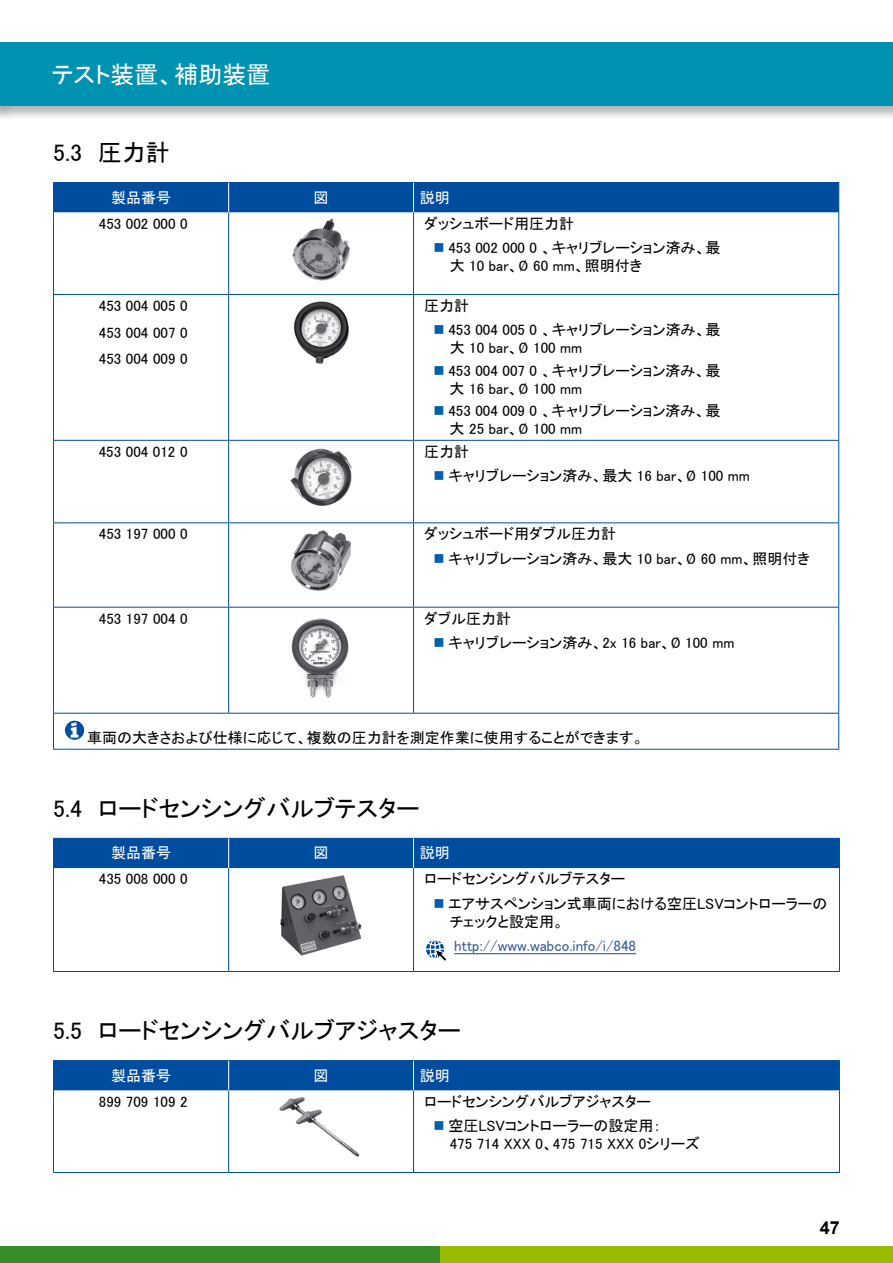
<style>
.page{position:relative;width:893px;height:1263px;background:#fff}
.page>*{position:absolute;margin:0;border:0;box-sizing:border-box;transform-origin:0 0}
.t1{font:24px "MS P Gothic";color:#000}
.t2{font:24px "MS P Gothic";color:#fff}
.t3{font:700 18px "Arial";color:#000}
.t4{font:15px/24.3px "MS P Gothic";color:#000}
.t5{font:15px "MS P Gothic";color:#30589b}
.t6{font:15px "MS P Gothic";color:#fff}
</style>
<div class="page">
<div style="left:0;top:1246px;width:440px;height:17px;background:#3b8e27"></div>
<div style="left:440px;top:1246px;width:453px;height:17px;background:#98ba00"></div>
<div style="left:0;top:40px;width:893px;height:80px;background:#000;opacity:.3"></div>
<div style="left:0;top:43px;width:893px;height:63px;background:#0093b1"></div>
<hr style="left:838px;top:713px;width:1px;height:36px;background:#004d9f">
<hr style="left:53px;top:212px;width:1px;height:82px;background:#004d9f">
<hr style="left:228px;top:212px;width:1px;height:82px;background:#004d9f">
<hr style="left:413px;top:212px;width:1px;height:82px;background:#004d9f">
<hr style="left:838px;top:212px;width:1px;height:82px;background:#004d9f">
<hr style="left:53px;top:182px;width:176px;height:1px;background:#004d9f">
<hr style="left:229px;top:182px;width:185px;height:1px;background:#004d9f">
<hr style="left:414px;top:182px;width:425px;height:1px;background:#004d9f">
<hr style="left:53px;top:294px;width:176px;height:1px;background:#004d9f">
<hr style="left:53px;top:295px;width:1px;height:145px;background:#004d9f">
<hr style="left:229px;top:294px;width:185px;height:1px;background:#004d9f">
<hr style="left:228px;top:295px;width:1px;height:145px;background:#004d9f">
<hr style="left:414px;top:294px;width:425px;height:1px;background:#004d9f">
<hr style="left:413px;top:295px;width:1px;height:145px;background:#004d9f">
<hr style="left:838px;top:295px;width:1px;height:145px;background:#004d9f">
<hr style="left:53px;top:440px;width:176px;height:1px;background:#004d9f">
<hr style="left:53px;top:441px;width:1px;height:81px;background:#004d9f">
<hr style="left:229px;top:440px;width:185px;height:1px;background:#004d9f">
<hr style="left:228px;top:441px;width:1px;height:81px;background:#004d9f">
<hr style="left:414px;top:440px;width:425px;height:1px;background:#004d9f">
<hr style="left:413px;top:441px;width:1px;height:81px;background:#004d9f">
<hr style="left:838px;top:441px;width:1px;height:81px;background:#004d9f">
<hr style="left:53px;top:522px;width:176px;height:1px;background:#004d9f">
<hr style="left:53px;top:523px;width:1px;height:84px;background:#004d9f">
<hr style="left:229px;top:522px;width:185px;height:1px;background:#004d9f">
<hr style="left:228px;top:523px;width:1px;height:84px;background:#004d9f">
<hr style="left:414px;top:522px;width:425px;height:1px;background:#004d9f">
<hr style="left:413px;top:523px;width:1px;height:84px;background:#004d9f">
<hr style="left:838px;top:523px;width:1px;height:84px;background:#004d9f">
<hr style="left:53px;top:607px;width:176px;height:1px;background:#004d9f">
<hr style="left:53px;top:607px;width:1px;height:106px;background:#004d9f">
<hr style="left:229px;top:607px;width:185px;height:1px;background:#004d9f">
<hr style="left:228px;top:607px;width:1px;height:106px;background:#004d9f">
<hr style="left:414px;top:607px;width:425px;height:1px;background:#004d9f">
<hr style="left:413px;top:607px;width:1px;height:106px;background:#004d9f">
<hr style="left:838px;top:607px;width:1px;height:106px;background:#004d9f">
<hr style="left:53px;top:713px;width:176px;height:1px;background:#004d9f">
<hr style="left:53px;top:713px;width:1px;height:36px;background:#004d9f">
<hr style="left:229px;top:713px;width:185px;height:1px;background:#004d9f">
<hr style="left:414px;top:713px;width:425px;height:1px;background:#004d9f">
<hr style="left:53px;top:749px;width:176px;height:1px;background:#004d9f">
<hr style="left:229px;top:749px;width:185px;height:1px;background:#004d9f">
<hr style="left:414px;top:749px;width:425px;height:1px;background:#004d9f">
<div style="left:53px;top:183px;width:786px;height:29px;background:#004d9f"></div>
<img style="left:292px;top:218px;width:58px;height:63px">
<img style="left:293px;top:301px;width:56px;height:63px">
<img style="left:290px;top:448px;width:62px;height:58px">
<img style="left:291px;top:530px;width:60px;height:61px">
<img style="left:291px;top:618px;width:58px;height:80px">
<svg style="left:64px;top:720px;width:21px;height:20px"></svg>
<div style="left:64px;top:720px;width:21px;height:21px;border:1px solid #fff;border-radius:50%"></div>
<svg style="left:71px;top:722px;width:7px;height:16px"></svg>
<hr style="left:53px;top:868px;width:1px;height:103px;background:#004d9f">
<hr style="left:228px;top:868px;width:1px;height:103px;background:#004d9f">
<hr style="left:413px;top:868px;width:1px;height:103px;background:#004d9f">
<hr style="left:839px;top:868px;width:1px;height:103px;background:#004d9f">
<hr style="left:53px;top:971px;width:176px;height:1px;background:#004d9f">
<hr style="left:229px;top:971px;width:185px;height:1px;background:#004d9f">
<hr style="left:414px;top:971px;width:426px;height:1px;background:#004d9f">
<div style="left:53px;top:838px;width:787px;height:30px;background:#004d9f"></div>
<img style="left:280px;top:875px;width:82px;height:81px">
<hr style="left:454px;top:953px;width:182px;height:1px;background:#30589b">
<svg style="left:425px;top:940px;width:22px;height:22px"></svg>
<hr style="left:53px;top:1090px;width:1px;height:82px;background:#004d9f">
<hr style="left:228px;top:1090px;width:1px;height:82px;background:#004d9f">
<hr style="left:413px;top:1090px;width:1px;height:82px;background:#004d9f">
<hr style="left:839px;top:1090px;width:1px;height:82px;background:#004d9f">
<hr style="left:53px;top:1172px;width:176px;height:1px;background:#004d9f">
<hr style="left:229px;top:1172px;width:185px;height:1px;background:#004d9f">
<hr style="left:414px;top:1172px;width:426px;height:1px;background:#004d9f">
<div style="left:53px;top:1060px;width:787px;height:30px;background:#004d9f"></div>
<img style="left:280px;top:1097px;width:80px;height:60px">
<h1 class="t2" style="left:52px;top:62px;width:220px">テスト装置、補助装置</h1>
<h1 class="t1" style="left:53px;top:140px;width:118px">5.3 圧力計</h1>
<p class="t6" style="left:111px;top:190px;width:61px">製品番号</p>
<p class="t6" style="left:314px;top:190px;width:16px">図</p>
<p class="t6" style="left:420px;top:190px;width:31px">説明</p>
<p class="t4" style="left:99px;top:211px;width:90px">453 002 000 0</p>
<p class="t4" style="left:448px;top:211px;width:274px;text-indent:-24px">ダッシュボード用圧力計<br>453 002 000 0 、キャリブレーション済み、最</p>
<p class="t4" style="left:450px;top:253px;width:194px">大 10 bar、Ø 60 mm、照明付き</p>
<p class="t4" style="left:99px;top:292px;width:90px;line-height:26.5px;text-align:justify">453 004 005 0<br>453 004 007 0<br>453 004 009 0</p>
<p class="t4" style="left:448px;top:293px;width:274px;text-indent:-24px">圧力計<br>453 004 005 0 、キャリブレーション済み、最</p>
<p class="t4" style="left:448px;top:337px;width:274px;line-height:22.2px">大 10 bar、Ø 100 mm<br>453 004 007 0 、キャリブレーション済み、最</p>
<p class="t4" style="left:448px;top:377px;width:274px;line-height:22.2px">大 16 bar、Ø 100 mm<br>453 004 009 0 、キャリブレーション済み、最</p>
<p class="t4" style="left:450px;top:416px;width:134px">大 25 bar、Ø 100 mm</p>
<p class="t4" style="left:99px;top:439px;width:90px">453 004 012 0</p>
<p class="t4" style="left:448px;top:439px;width:303px;text-indent:-24px">圧力計<br>キャリブレーション済み、最大 16 bar、Ø 100 mm</p>
<p class="t4" style="left:99px;top:522px;width:90px">453 197 000 0</p>
<p class="t4" style="left:448px;top:522px;width:363px;text-indent:-24px">ダッシュボード用ダブル圧力計<br>キャリブレーション済み、最大 10 bar、Ø 60 mm、照明付き</p>
<p class="t4" style="left:99px;top:606px;width:90px">453 197 004 0</p>
<p class="t4" style="left:448px;top:606px;width:287px;text-indent:-24px">ダブル圧力計<br>キャリブレーション済み、2x 16 bar、Ø 100 mm</p>
<p class="t4" style="left:87px;top:725px;width:558px">車両の大きさおよび仕様に応じて、複数の圧力計を測定作業に使用することができます。</p>
<h1 class="t1" style="left:53px;top:796px;width:368px">5.4 ロードセンシングバルブテスター</h1>
<p class="t6" style="left:111px;top:845px;width:61px">製品番号</p>
<p class="t6" style="left:314px;top:845px;width:16px">図</p>
<p class="t6" style="left:420px;top:845px;width:31px">説明</p>
<p class="t4" style="left:99px;top:867px;width:90px">435 008 000 0</p>
<p class="t4" style="left:448px;top:867px;width:380px;text-indent:-24px">ロードセンシングバルブテスター<br>エアサスペンション式車両における空圧LSVコントローラーの</p>
<p class="t4" style="left:450px;top:909px;width:116px">チェックと設定用。</p>
<p class="t5" style="left:454px;top:938px;width:183px">http://www.wabco.info/i/848</p>
<h1 class="t1" style="left:53px;top:1018px;width:409px">5.5 ロードセンシングバルブアジャスター</h1>
<p class="t6" style="left:111px;top:1068px;width:61px">製品番号</p>
<p class="t6" style="left:314px;top:1068px;width:16px">図</p>
<p class="t6" style="left:420px;top:1068px;width:31px">説明</p>
<p class="t4" style="left:99px;top:1089px;width:90px">899 709 109 2</p>
<p class="t4" style="left:448px;top:1089px;width:214px;text-indent:-24px">ロードセンシングバルブアジャスター空圧LSVコントローラーの設定用：</p>
<p class="t4" style="left:450px;top:1131px;width:252px">475 714 XXX 0、475 715 XXX 0シリーズ</p>
<p class="t3" style="left:820px;top:1215px;width:22px">47</p>
</div>
